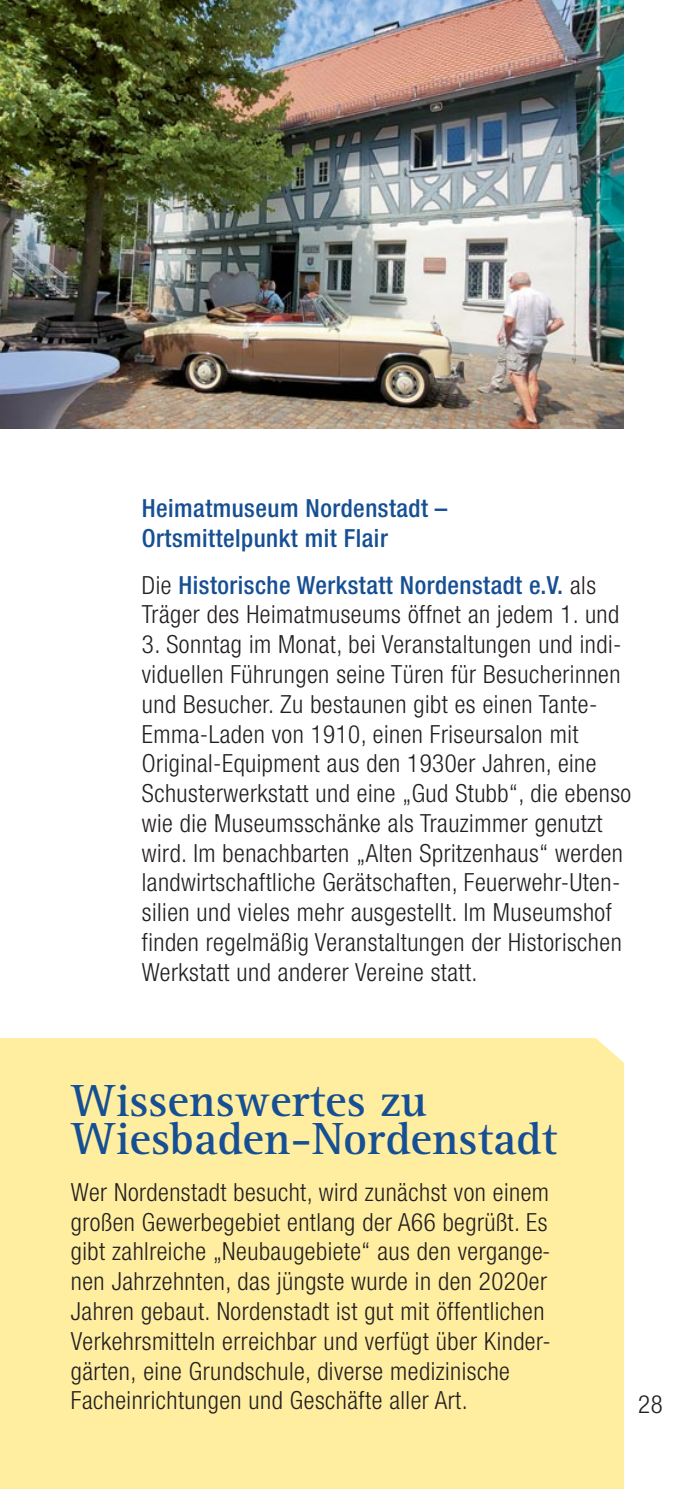
<style>
.page{position:relative;width:695px;height:1489px;background:#fff}
.page>*{position:absolute;margin:0;border:0;box-sizing:border-box;transform-origin:0 0}
.t1{font:700 46.5px/38.2px "Rotis Serif";color:#164f93}
.t2{font:300 condensed 25px/29.8px "Helvetica Neue";letter-spacing:.02em;color:#231f20}
.t3{font:500 condensed 25px/29.8px "Helvetica Neue";letter-spacing:.02em;color:#164f93}
.s1{font-weight:500;color:#164f93}
</style>
<div class="page">
<div style="left:0;top:1038px;width:624px;height:450px;background:#ffeea0"></div>
<img style="left:0;top:0;width:623px;height:428px">
<p class="t3" style="left:142px;top:495px;width:307px">Heimatmuseum Nordenstadt –<br>Ortsmittelpunkt mit Flair</p>
<p class="t2" style="left:142px;top:572px;width:479px">Die <span class="s1">Historische Werkstatt Nordenstadt e.V.</span> als<br>Träger des Heimatmuseums öffnet an jedem 1. und</p>
<p class="t2" style="left:142px;top:631px;width:491px">3. Sonntag im Monat, bei Veranstaltungen und indi&shy;viduellen Führungen seine Türen für Besucherinnen und Besucher. Zu bestaunen gibt es einen Tante-Emma-Laden von 1910, einen Friseursalon mit Original-Equipment aus den 1930er Jahren, eine Schusterwerkstatt und eine „Gud Stubb“, die ebenso wie die Museumsschänke als Trauzimmer genutzt wird. Im benachbarten „Alten Spritzenhaus“ werden landwirtschaftliche Gerätschaften, Feuerwehr-Uten&shy;silien und vieles mehr ausgestellt. Im Museumshof finden regelmäßig Veranstaltungen der Historischen Werkstatt und anderer Vereine statt.</p>
<h1 class="t1" style="left:71px;top:1085px;width:487px">Wissenswertes zu<br>Wiesbaden-Nordenstadt</h1>
<p class="t2" style="left:71px;top:1179px;width:481px">Wer Nordenstadt besucht, wird zunächst von einem großen Gewerbegebiet entlang der A66 begrüßt. Es gibt zahlreiche „Neubaugebiete“ aus den vergange&shy;nen Jahrzehnten, das jüngste wurde in den 2020er Jahren gebaut. Nordenstadt ist gut mit öffentlichen Verkehrsmitteln erreichbar und verfügt über Kinder&shy;gärten, eine Grundschule, diverse medizinische Facheinrichtungen und Geschäfte aller Art.</p>
<p class="t2" style="left:638px;top:1391px;width:26px">28</p>
</div>
